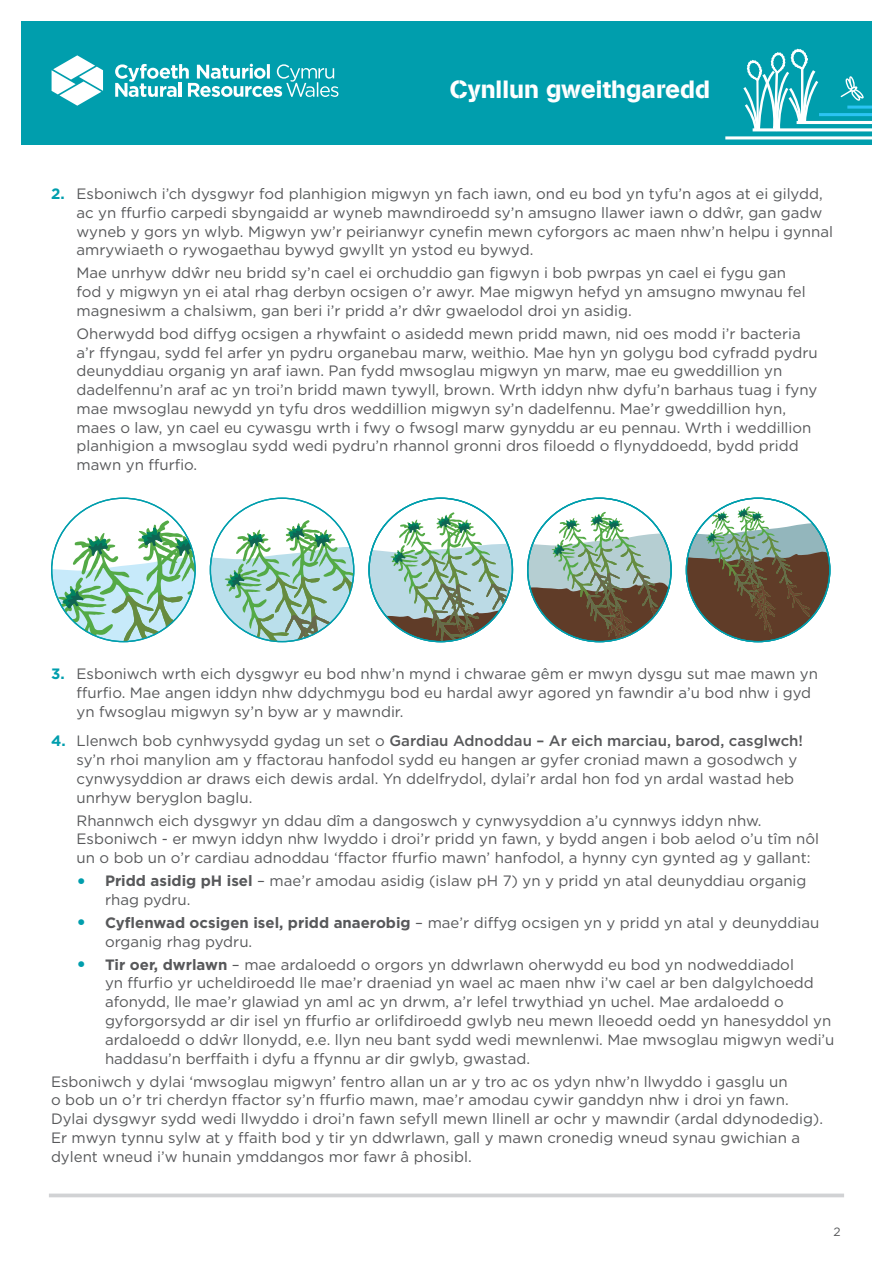
<style>
.page{position:relative;width:893px;height:1263px;background:#fff}
.page>*{position:absolute;margin:0;border:0;box-sizing:border-box;transform-origin:0 0}
.t1{font:24.75px "AG Book Stencil";color:#fff}
.t2{font:15px/18.8px "Gotham";color:#57585a}
.t3{font:12px "Gotham";color:#57585a}
.s1{font-weight:700;color:#009ead}
.s2{font-weight:500}
.s3{font-weight:700;font-size:19.5px;color:#009ead}
.s4{font-weight:700}
</style>
<div class="page">
<div style="left:21px;top:21px;width:851px;height:124px;background:#009ead"></div>
<svg style="left:52px;top:55px;width:51px;height:51px"></svg>
<svg style="left:115px;top:64px;width:223px;height:33px"></svg>
<svg style="left:49px;top:1193px;width:795px;height:4px;background:#d7d8da"></svg>
<hr style="left:723px;top:144px;width:149px;height:1px;background:#2bc4f3">
<hr style="left:725px;top:136px;width:147px;height:3px;background:#fff">
<svg style="left:743px;top:48px;width:129px;height:84px"></svg>
<svg style="left:210px;top:520px;width:144px;height:122px"></svg>
<svg style="left:52px;top:520px;width:143px;height:122px"></svg>
<svg style="left:368px;top:499px;width:146px;height:144px"></svg>
<svg style="left:528px;top:512px;width:143px;height:130px"></svg>
<svg style="left:686px;top:506px;width:144px;height:136px"></svg>
<h1 class="t1" style="left:450px;top:75px;width:262px">Cynllun gweithgaredd</h1>
<p class="t2" style="left:77px;top:184px;width:758px;text-indent:-26px"><span class="s1">2.</span> Esboniwch i’ch dysgwyr fod planhigion migwyn yn fach iawn, ond eu bod yn tyfu’n agos at ei gilydd, ac yn ffurfio carpedi sbyngaidd ar wyneb mawndiroedd sy’n amsugno llawer iawn o ddŵr, gan gadw wyneb y gors yn wlyb. Migwyn yw’r peirianwyr cynefin mewn cyforgors ac maen nhw’n helpu i gynnal amrywiaeth o rywogaethau bywyd gwyllt yn ystod eu bywyd.</p>
<p class="t2" style="left:77px;top:263px;width:731px">Mae unrhyw ddŵr neu bridd sy’n cael ei orchuddio gan figwyn i bob pwrpas yn cael ei fygu gan fod y migwyn yn ei atal rhag derbyn ocsigen o’r awyr. Mae migwyn hefyd yn amsugno mwynau fel magnesiwm a chalsiwm, gan beri i’r pridd a’r dŵr gwaelodol droi yn asidig.</p>
<p class="t2" style="left:77px;top:324px;width:743px">Oherwydd bod diffyg ocsigen a rhywfaint o asidedd mewn pridd mawn, nid oes modd i’r bacteria a’r ffyngau, sydd fel arfer yn pydru organebau marw, weithio. Mae hyn yn golygu bod cyfradd pydru deunyddiau organig yn araf iawn. Pan fydd mwsoglau migwyn yn marw, mae eu gweddillion yn dadelfennu’n araf ac yn troi’n bridd mawn tywyll, brown. Wrth iddyn nhw dyfu’n barhaus tuag i fyny mae mwsoglau newydd yn tyfu dros weddillion migwyn sy’n dadelfennu. Mae’r gweddillion hyn, maes o law, yn cael eu cywasgu wrth i fwy o fwsogl marw gynyddu ar eu pennau. Wrth i weddillion planhigion a mwsoglau sydd wedi pydru’n rhannol gronni dros filoedd o flynyddoedd, bydd pridd mawn yn ffurfio.</p>
<p class="t2" style="left:77px;top:664px;width:743px;text-indent:-26px"><span class="s1">3.</span> Esboniwch wrth eich dysgwyr eu bod nhw’n mynd i chwarae gêm er mwyn dysgu sut mae mawn yn ffurfio. Mae angen iddyn nhw ddychmygu bod eu hardal awyr agored yn fawndir a’u bod nhw i gyd yn fwsoglau migwyn sy’n byw ar y mawndir.</p>
<p class="t2" style="left:77px;top:731px;width:728px;text-indent:-26px"><span class="s1">4.</span> Llenwch bob cynhwysydd gydag un set o <span class="s2">Gardiau Adnoddau – Ar eich marciau, barod, casglwch! </span>sy’n rhoi manylion am y ffactorau hanfodol sydd eu hangen ar gyfer croniad mawn a gosodwch y cynwysyddion ar draws eich dewis ardal. Yn ddelfrydol, dylai’r ardal hon fod yn ardal wastad heb unrhyw beryglon baglu.</p>
<p class="t2" style="left:77px;top:811px;width:744px">Rhannwch eich dysgwyr yn ddau dîm a dangoswch y cynwysyddion a’u cynnwys iddyn nhw.<br>Esboniwch - er mwyn iddyn nhw lwyddo i droi’r pridd yn fawn, y bydd angen i bob aelod o’u tîm nôl un o bob un o’r cardiau adnoddau ‘ffactor ffurfio mawn’ hanfodol, a hynny cyn gynted ag y gallant:</p>
<p class="t2" style="left:105px;top:871px;width:703px;text-indent:-28px"><span class="s3">•</span> <span class="s4">Pridd asidig pH isel</span> – mae’r amodau asidig (islaw pH 7) yn y pridd yn atal deunyddiau organig rhag pydru.</p>
<p class="t2" style="left:105px;top:913px;width:716px;text-indent:-28px"><span class="s3">•</span> <span class="s4">Cyflenwad ocsigen isel, pridd anaerobig</span> – mae’r diffyg ocsigen yn y pridd yn atal y deunyddiau organig rhag pydru.</p>
<p class="t2" style="left:105px;top:955px;width:731px;text-indent:-28px"><span class="s3">•</span> <span class="s4">Tir oer, dwrlawn</span> – mae ardaloedd o orgors yn ddwrlawn oherwydd eu bod yn nodweddiadol<br>yn ffurfio yr ucheldiroedd lle mae’r draeniad yn wael ac maen nhw i’w cael ar ben dalgylchoedd afonydd, lle mae’r glawiad yn aml ac yn drwm, a’r lefel trwythiad yn uchel. Mae ardaloedd o gyforgorsydd ar dir isel yn ffurfio ar orlifdiroedd gwlyb neu mewn lleoedd oedd yn hanesyddol yn ardaloedd o ddŵr llonydd, e.e. llyn neu bant sydd wedi mewnlenwi. Mae mwsoglau migwyn wedi’u haddasu’n berffaith i dyfu a ffynnu ar dir gwlyb, gwastad.</p>
<p class="t2" style="left:51px;top:1071px;width:774px">Esboniwch y dylai ‘mwsoglau migwyn’ fentro allan un ar y tro ac os ydyn nhw’n llwyddo i gasglu un<br>o bob un o’r tri cherdyn ffactor sy’n ffurfio mawn, mae’r amodau cywir ganddyn nhw i droi yn fawn.<br>Dylai dysgwyr sydd wedi llwyddo i droi’n fawn sefyll mewn llinell ar ochr y mawndir (ardal ddynodedig).<br>Er mwyn tynnu sylw at y ffaith bod y tir yn ddwrlawn, gall y mawn cronedig wneud synau gwichian a dylent wneud i’w hunain ymddangos mor fawr â phosibl.</p>
<p class="t3" style="left:833px;top:1224px;width:9px">2</p>
</div>
